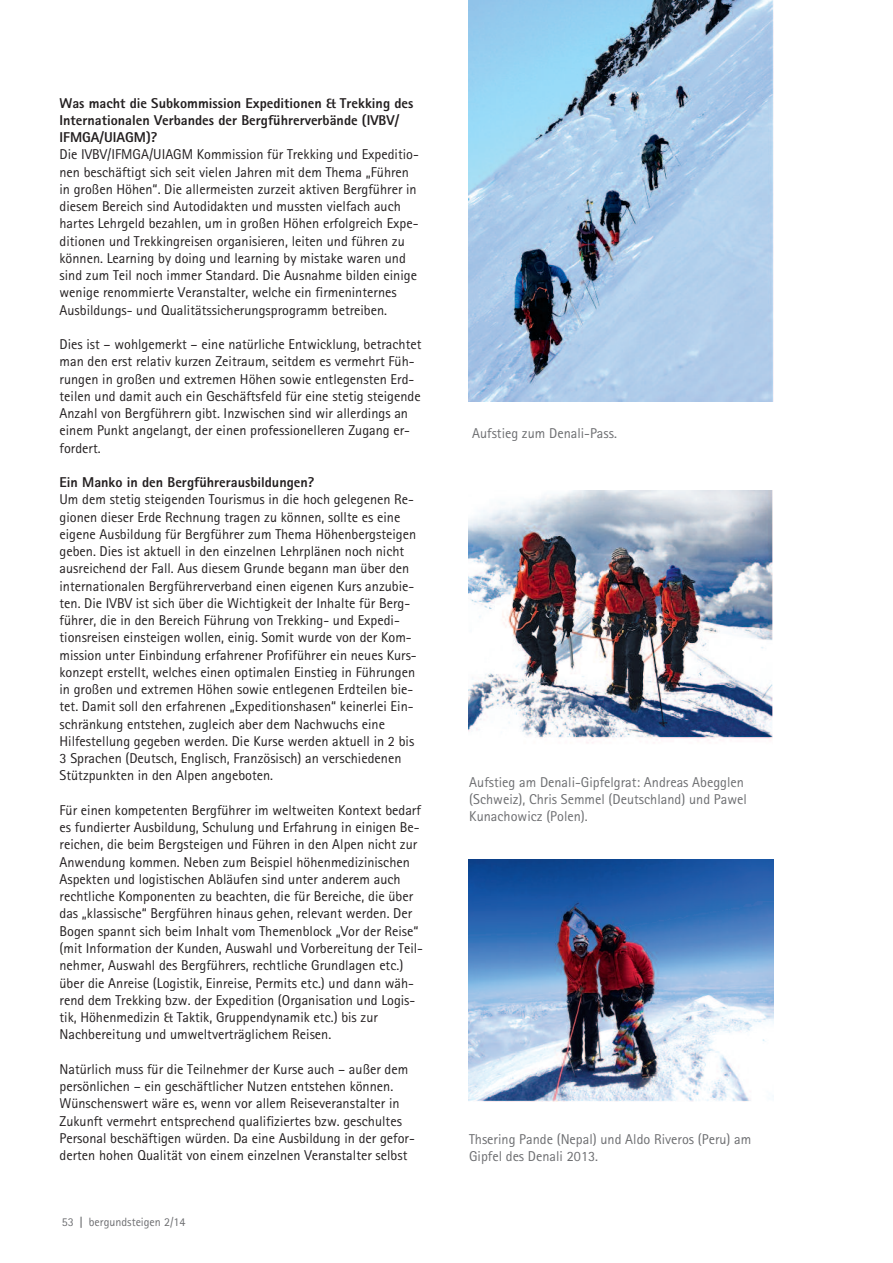
<style>
.page{position:relative;width:893px;height:1263px;background:#fff}
.page>*{position:absolute;margin:0;border:0;box-sizing:border-box;transform-origin:0 0}
.t1{font:14.25px/17.2px "Agfa Rotis Sans Serif";color:#231f20}
.t2{font:14.25px/17.2px "Agfa Rotis Sans Serif";color:#6c6d70}
.t3{font:800 14.25px/17.2px "Agfa Rotis Sans Serif";color:#231f20}
.t4{font:12px "Agfa Rotis Sans Serif";color:#6c6d70}
</style>
<div class="page">
<img style="left:468px;top:490px;width:304px;height:253px">
<img style="left:468px;top:0;width:306px;height:401px">
<img style="left:468px;top:860px;width:306px;height:242px">
<p class="t3" style="left:60px;top:96px;width:355px">Was macht die Subkommission Expeditionen &amp; Trekking des<br>Internationalen Verbandes der Bergführerverbände (IVBV/<br>IFMGA/UIAGM)?</p>
<p class="t1" style="left:60px;top:147px;width:361px">Die IVBV/IFMGA/UIAGM Kommission für Trekking und Expeditio&shy;nen beschäftigt sich seit vielen Jahren mit dem Thema „Führen in großen Höhen“. Die allermeisten zurzeit aktiven Bergführer in diesem Bereich sind Autodidakten und mussten vielfach auch hartes Lehrgeld bezahlen, um in großen Höhen erfolgreich Expe&shy;ditionen und Trekkingreisen organisieren, leiten und führen zu können. Learning by doing und learning by mistake waren und sind zum Teil noch immer Standard. Die Ausnahme bilden einige wenige renommierte Veranstalter, welche ein firmeninternes Ausbildungs- und Qualitätssicherungsprogramm betreiben.</p>
<p class="t1" style="left:60px;top:337px;width:363px">Dies ist – wohlgemerkt – eine natürliche Entwicklung, betrachtet man den erst relativ kurzen Zeitraum, seitdem es vermehrt Füh&shy;rungen in großen und extremen Höhen sowie entlegensten Erd&shy;teilen und damit auch ein Geschäftsfeld für eine stetig steigende Anzahl von Bergführern gibt. Inzwischen sind wir allerdings an einem Punkt angelangt, der einen professionelleren Zugang er&shy;fordert.</p>
<p class="t3" style="left:60px;top:475px;width:256px">Ein Manko in den Bergführerausbildungen?</p>
<p class="t1" style="left:60px;top:492px;width:359px">Um dem stetig steigenden Tourismus in die hoch gelegenen Re&shy;gionen dieser Erde Rechnung tragen zu können, sollte es eine eigene Ausbildung für Bergführer zum Thema Höhenbergsteigen geben. Dies ist aktuell in den einzelnen Lehrplänen noch nicht ausreichend der Fall. Aus diesem Grunde begann man über den internationalen Bergführerverband einen eigenen Kurs anzubie&shy;ten. Die IVBV ist sich über die Wichtigkeit der Inhalte für Berg&shy;führer, die in den Bereich Führung von Trekking- und Expedi&shy;tionsreisen einsteigen wollen, einig. Somit wurde von der Kom&shy;mission unter Einbindung erfahrener Profiführer ein neues Kurs&shy;konzept erstellt, welches einen optimalen Einstieg in Führungen in großen und extremen Höhen sowie entlegenen Erdteilen bie&shy;tet. Damit soll den erfahrenen „Expeditionshasen“ keinerlei Ein&shy;schränkung entstehen, zugleich aber dem Nachwuchs eine Hilfestellung gegeben werden. Die Kurse werden aktuell in 2 bis 3 Sprachen (Deutsch, Englisch, Französisch) an verschiedenen Stützpunkten in den Alpen angeboten.</p>
<p class="t1" style="left:60px;top:803px;width:365px">Für einen kompetenten Bergführer im weltweiten Kontext bedarf es fundierter Ausbildung, Schulung und Erfahrung in einigen Be&shy;reichen, die beim Bergsteigen und Führen in den Alpen nicht zur Anwendung kommen. Neben zum Beispiel höhenmedizinischen Aspekten und logistischen Abläufen sind unter anderem auch rechtliche Komponenten zu beachten, die für Bereiche, die über das „klassische“ Bergführen hinaus gehen, relevant werden. Der Bogen spannt sich beim Inhalt vom Themenblock „Vor der Reise“ (mit Information der Kunden, Auswahl und Vorbereitung der Teil&shy;nehmer, Auswahl des Bergführers, rechtliche Grundlagen etc.) über die Anreise (Logistik, Einreise, Permits etc.) und dann wäh&shy;rend dem Trekking bzw. der Expedition (Organisation und Logis&shy;tik, Höhenmedizin &amp; Taktik, Gruppendynamik etc.) bis zur Nachbereitung und umweltverträglichem Reisen.</p>
<p class="t1" style="left:60px;top:1062px;width:357px">Natürlich muss für die Teilnehmer der Kurse auch – außer dem persönlichen – ein geschäftlicher Nutzen entstehen können.<br>Wünschenswert wäre es, wenn vor allem Reiseveranstalter in Zukunft vermehrt entsprechend qualifiziertes bzw. geschultes Personal beschäftigen würden. Da eine Ausbildung in der gefor&shy;derten hohen Qualität von einem einzelnen Veranstalter selbst</p>
<p class="t4" style="left:62px;top:1217px;width:125px">53 ❘ bergundsteigen 2/14</p>
<p class="t2" style="left:472px;top:426px;width:146px">Aufstieg zum Denali-Pass.</p>
<p class="t2" style="left:469px;top:774px;width:279px">Aufstieg am Denali-Gipfelgrat: Andreas Abegglen (Schweiz), Chris Semmel (Deutschland) und Pawel<br>Kunachowicz (Polen).</p>
<p class="t2" style="left:469px;top:1132px;width:284px">Thsering Pande (Nepal) und Aldo Riveros (Peru) am<br>Gipfel des Denali 2013.</p>
</div>
